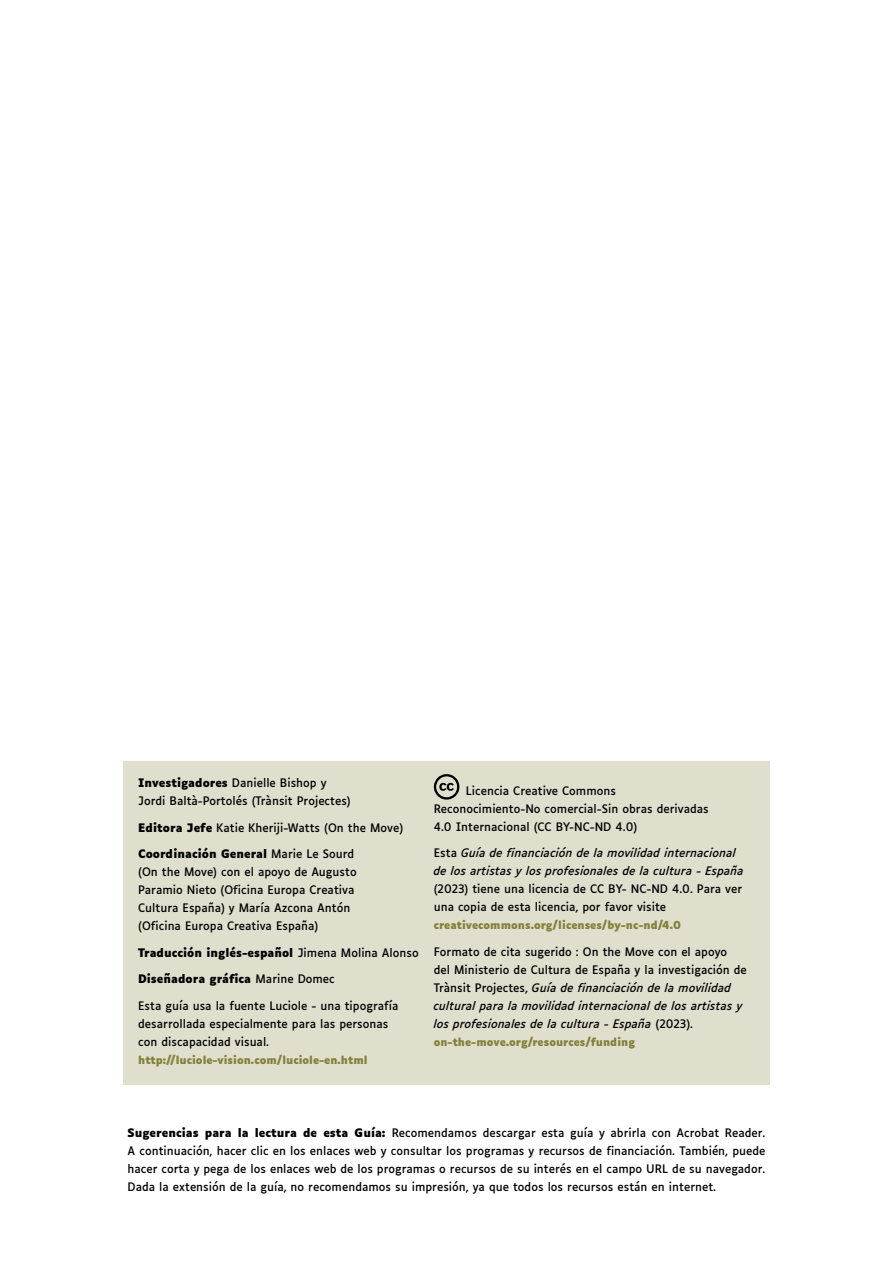
<style>
.page{position:relative;width:893px;height:1263px;background:#fff}
.page>*{position:absolute;margin:0;border:0;box-sizing:border-box;transform-origin:0 0}
.t1{font:11.25px/18px "Luciole";color:#000}
.t2{font:italic 11.25px/18px "Luciole";color:#000}
.t3{font:700 11.25px "Luciole";color:#000}
.t4{font:700 10.5px "Luciole";color:#838039}
.s1{font-weight:700}
.s2{font-weight:400}
.s3{font-style:normal}
</style>
<div class="page">
<div style="left:123px;top:761px;width:647px;height:323px;background:#e0dfce"></div>
<svg style="left:434px;top:774px;width:25px;height:26px"></svg>
<p class="t1" style="left:138px;top:773px;width:214px"><span class="s1">Investigadores</span> Danielle Bishop y<br>Jordi Baltà-Portolés (Trànsit Projectes)</p>
<p class="t1" style="left:138px;top:818px;width:267px"><span class="s1">Editora Jefe</span> Katie Kheriji-Watts (On the Move)</p>
<p class="t1" style="left:138px;top:844px;width:220px"><span class="s1">Coordinación General</span> Marie Le Sourd (On the Move) con el apoyo de Augusto Paramio Nieto (Oficina Europa Creativa Cultura España) y María Azcona Antón (Oficina Europa Creativa España)</p>
<p class="t3" style="left:138px;top:946px;width:282px">Traducción inglés-español <span class="s2">Jimena Molina Alonso</span></p>
<p class="t3" style="left:138px;top:973px;width:198px">Diseñadora gráfica <span class="s2">Marine Domec</span></p>
<p class="t1" style="left:138px;top:996px;width:262px">Esta guía usa la fuente Luciole - una tipografía desarrollada especialmente para las personas con discapacidad visual.</p>
<p class="t4" style="left:138px;top:1054px;width:231px">http://luciole-vision.com/luciole-en.html</p>
<p class="t1" style="left:434px;top:780px;width:277px;text-indent:32px">Licencia Creative Commons<br>Reconocimiento-No comercial-Sin obras derivadas<br>4.0 Internacional (CC BY-NC-ND 4.0)</p>
<p class="t2" style="left:434px;top:843px;width:312px"><span class="s3">Esta</span> Guía de financiación de la movilidad internacional de los artistas y los profesionales de la cultura - España</p>
<p class="t1" style="left:434px;top:879px;width:310px">(2023) tiene una licencia de CC BY- NC-ND 4.0. Para ver una copia de esta licencia, por favor visite</p>
<p class="t4" style="left:434px;top:919px;width:249px">creativecommons.org/licenses/by-nc-nd/4.0</p>
<p class="t2" style="left:434px;top:941px;width:315px"><span class="s3">Formato de cita sugerido : On the Move con el apoyo<br>del Ministerio de Cultura de España y la investigación de Trànsit Projectes,</span> Guía de financiación de la movilidad cultural para la movilidad internacional de los artistas y los profesionales de la cultura - España <span class="s3">(2023).</span></p>
<p class="t4" style="left:434px;top:1036px;width:203px">on-the-move.org/resources/funding</p>
<p class="t1" style="left:128px;top:1122px;width:639px;text-align:justify"><span class="s1">Sugerencias para la lectura de esta Guía:</span> Recomendamos descargar esta guía y abrirla con Acrobat Reader.<br>A continuación, hacer clic en los enlaces web y consultar los programas y recursos de financiación. También, puede hacer corta y pega de los enlaces web de los programas o recursos de su interés en el campo URL de su navegador.<br>Dada la extensión de la guía, no recomendamos su impresión, ya que todos los recursos están en internet.</p>
</div>
